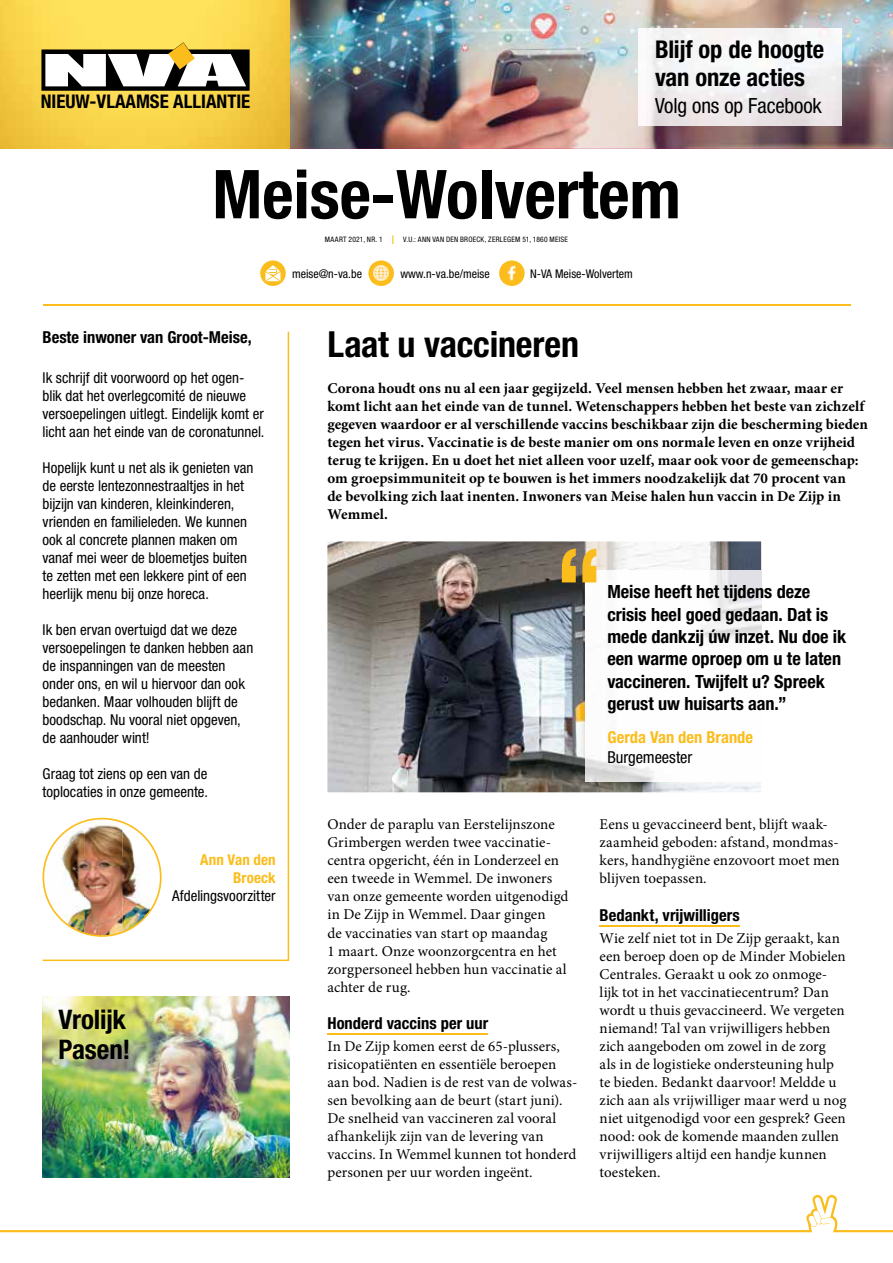
<style>
.page{position:relative;width:893px;height:1263px;background:#fff}
.page>*{position:absolute;margin:0;border:0;box-sizing:border-box;transform-origin:0 0}
.t1{font:700 condensed 67.5px "Helvetica Neue LT Std";color:#000}
.t2{font:700 condensed 36px "Helvetica Neue LT Std";letter-spacing:-.005em;color:#000}
.t3{font:700 condensed 27px/30px "Helvetica Neue LT Std";letter-spacing:-.005em;color:#000}
.t4{font:700 condensed 24.45px/28.2px "Helvetica Neue LT Std";letter-spacing:-.005em;color:#000}
.t5{font:condensed 21px "Helvetica Neue LT Std";letter-spacing:-.005em;color:#000}
.t6{font:700 condensed 18.9px "Helvetica Neue LT Std";color:#000}
.t7{font:700 condensed 18.15px/22.2px "Helvetica Neue LT Std";color:#000}
.t8{font:700 condensed 16.5px "Helvetica Neue LT Std";color:#000}
.t9{font:700 condensed 16.5px "Helvetica Neue LT Std";letter-spacing:.005em;color:#fbbd1b}
.t10{font:condensed 16.5px "Helvetica Neue LT Std";letter-spacing:-.005em;color:#000}
.t11{font:15px/18px "Minion Pro";letter-spacing:.005em;color:#000}
.t12{font:condensed 15px/18px "Helvetica Neue LT Std";color:#000}
.t13{font:700 15px/18px "Minion Pro";letter-spacing:.005em;color:#000}
.t14{font:700 condensed 15px/18px "Helvetica Neue LT Std";letter-spacing:.005em;color:#fbbd1b;text-align:right}
.t15{font:condensed 12px "Helvetica Neue LT Std";color:#000}
.t16{font:condensed 7.5px "Helvetica Neue LT Std";letter-spacing:.035em;color:#000}
.s1{font-size:12px;color:#fbbd1b}
</style>
<div class="page">
<img style="left:327px;top:541px;width:434px;height:251px">
<hr style="left:327px;top:1033px;width:161px;height:1px;background:#fbbd1b">
<hr style="left:600px;top:925px;width:140px;height:1px;background:#fbbd1b">
<svg style="left:43px;top:332px;width:246px;height:629px"></svg>
<div style="left:196px;top:842px;width:84px;height:27px;background:#fff"></div>
<div style="left:229px;top:861px;width:51px;height:27px;background:#fff"></div>
<div style="left:168px;top:878px;width:112px;height:27px;background:#fff"></div>
<div style="left:168px;top:879px;width:112px;height:27px;background:#fff"></div>
<img style="left:43px;top:818px;width:119px;height:119px">
<img style="left:43px;top:996px;width:246px;height:182px">
<img style="left:586px;top:570px;width:175px;height:211px">
<svg style="left:562px;top:549px;width:34px;height:33px"></svg>
<img style="left:289px;top:0;width:604px;height:149px">
<img style="left:639px;top:28px;width:202px;height:97px">
<hr style="left:43px;top:305px;width:807px;height:1px;background:#fbbd1b">
<svg style="left:499px;top:260px;width:26px;height:26px"></svg>
<img style="left:502px;top:264px;width:19px;height:19px">
<svg style="left:368px;top:260px;width:26px;height:26px"></svg>
<img style="left:372px;top:264px;width:19px;height:19px">
<svg style="left:260px;top:260px;width:26px;height:26px"></svg>
<svg style="left:265px;top:265px;width:15px;height:16px"></svg>
<svg style="left:0;top:1195px;width:893px;height:37px"></svg>
<svg style="left:0;top:0;width:289px;height:149px;background:#f7d24a"></svg>
<svg style="left:41px;top:42px;width:209px;height:49px"></svg>
<p class="t6" style="left:41px;top:90px;width:211px">NIEUW-VLAAMSE ALLIANTIE</p>
<h3 class="t4" style="left:655px;top:35px;width:171px">Blijf op de hoogte van onze acties</h3>
<h3 class="t5" style="left:655px;top:94px;width:168px">Volg ons op Facebook</h3>
<h1 class="t1" style="left:212px;top:153px;width:470px">Meise-Wolvertem</h1>
<p class="t16" style="left:403px;top:235px;width:166px">V.U.: ANN VAN DEN BROECK, ZERLEGEM 51, 1860 MEISE</p>
<p class="t15" style="left:292px;top:266px;width:71px">meise@n-va.be</p>
<p class="t15" style="left:400px;top:266px;width:91px">www.n-va.be/meise</p>
<p class="t15" style="left:530px;top:266px;width:104px">N-VA Meise-Wolvertem</p>
<p class="t16" style="left:325px;top:235px;width:71px">MAART 2021, NR. 1 <span class="s1">I</span></p>
<p class="t8" style="left:43px;top:328px;width:211px">Beste inwoner van Groot-Meise,</p>
<p class="t12" style="left:43px;top:368px;width:224px">Ik schrijf dit voorwoord op het ogen&shy;blik dat het overlegcomité de nieuwe versoepelingen uitlegt. Eindelijk komt er licht aan het einde van de coronatunnel.</p>
<p class="t12" style="left:43px;top:458px;width:212px">Hopelijk kunt u net als ik genieten van de eerste lentezonnestraaltjes in het bijzijn van kinderen, kleinkinderen, vrienden en familieleden. We kunnen ook al concrete plannen maken om vanaf mei weer de bloemetjes buiten te zetten met een lekkere pint of een heerlijk menu bij onze horeca.</p>
<p class="t12" style="left:43px;top:620px;width:212px">Ik ben ervan overtuigd dat we deze versoepelingen te danken hebben aan de inspanningen van de meesten onder ons, en wil u hiervoor dan ook bedanken. Maar volhouden blijft de boodschap. Nu vooral niet opgeven, de aanhouder wint!</p>
<p class="t12" style="left:43px;top:764px;width:167px">Graag tot ziens op een van de toplocaties in onze gemeente.</p>
<h3 class="t3" style="left:58px;top:1004px;width:73px">Vrolijk<br>Pasen!</h3>
<p class="t14" style="left:200px;top:850px;width:77px">Ann Van den<br>Broeck</p>
<p class="t12" style="left:172px;top:886px;width:105px">Afdelingsvoorzitter</p>
<h2 class="t2" style="left:327px;top:323px;width:253px">Laat u vaccineren</h2>
<p class="t13" style="left:327px;top:379px;width:542px">Corona houdt ons nu al een jaar gegijzeld. Veel mensen hebben het zwaar, maar er komt licht aan het einde van de tunnel. Wetenschappers hebben het beste van zichzelf gegeven waardoor er al verschillende vaccins beschikbaar zijn die bescherming bieden tegen het virus. Vaccinatie is de beste manier om ons normale leven en onze vrijheid terug te krijgen. En u doet het niet alleen voor uzelf, maar ook voor de gemeenschap: om groepsimmuniteit op te bouwen is het immers noodzakelijk dat 70 procent van<br>de bevolking zich laat inenten. Inwoners van Meise halen hun vaccin in De Zijp in Wemmel.</p>
<p class="t11" style="left:327px;top:816px;width:243px">Onder de paraplu van Eerstelijnszone Grimbergen werden twee vaccinatie&shy;centra opgericht, één in Londerzeel en een tweede in Wemmel. De inwoners van onze gemeente worden uitgenodigd in De Zijp in Wemmel. Daar gingen<br>de vaccinaties van start op maandag<br>1 maart. Onze woonzorgcentra en het zorgpersoneel hebben hun vaccinatie al achter de rug.</p>
<p class="t8" style="left:327px;top:1013px;width:162px">Honderd vaccins per uur</p>
<p class="t11" style="left:327px;top:1037px;width:251px">In De Zijp komen eerst de 65-plussers, risicopatiënten en essentiële beroepen aan bod. Nadien is de rest van de volwas&shy;sen bevolking aan de beurt (start juni).<br>De snelheid van vaccineren zal vooral afhankelijk zijn van de levering van vaccins. In Wemmel kunnen tot honderd personen per uur worden ingeënt.</p>
<p class="t7" style="left:607px;top:581px;width:240px">Meise heeft het tijdens deze crisis heel goed gedaan. Dat is mede dankzij úw inzet. Nu doe ik een warme oproep om u te laten vaccineren. Twijfelt u? Spreek gerust uw huisarts aan.”</p>
<p class="t9" style="left:607px;top:727px;width:147px">Gerda Van den Brande</p>
<p class="t10" style="left:607px;top:747px;width:86px">Burgemeester</p>
<p class="t11" style="left:600px;top:816px;width:242px">Eens u gevaccineerd bent, blijft waak&shy;zaamheid geboden: afstand, mondmas&shy;kers, handhygiëne enzovoort moet men blijven toepassen.</p>
<p class="t8" style="left:600px;top:905px;width:142px">Bedankt, vrijwilligers</p>
<p class="t11" style="left:600px;top:929px;width:248px">Wie zelf niet tot in De Zijp geraakt, kan een beroep doen op de Minder Mobielen Centrales. Geraakt u ook zo onmoge&shy;lijk tot in het vaccinatiecentrum? Dan wordt u thuis gevaccineerd. We vergeten niemand! Tal van vrijwilligers hebben zich aangeboden om zowel in de zorg<br>als in de logistieke ondersteuning hulp te bieden. Bedankt daarvoor! Meldde u zich aan als vrijwilliger maar werd u nog niet uitgenodigd voor een gesprek? Geen nood: ook de komende maanden zullen vrijwilligers altijd een handje kunnen toesteken.</p>
</div>
